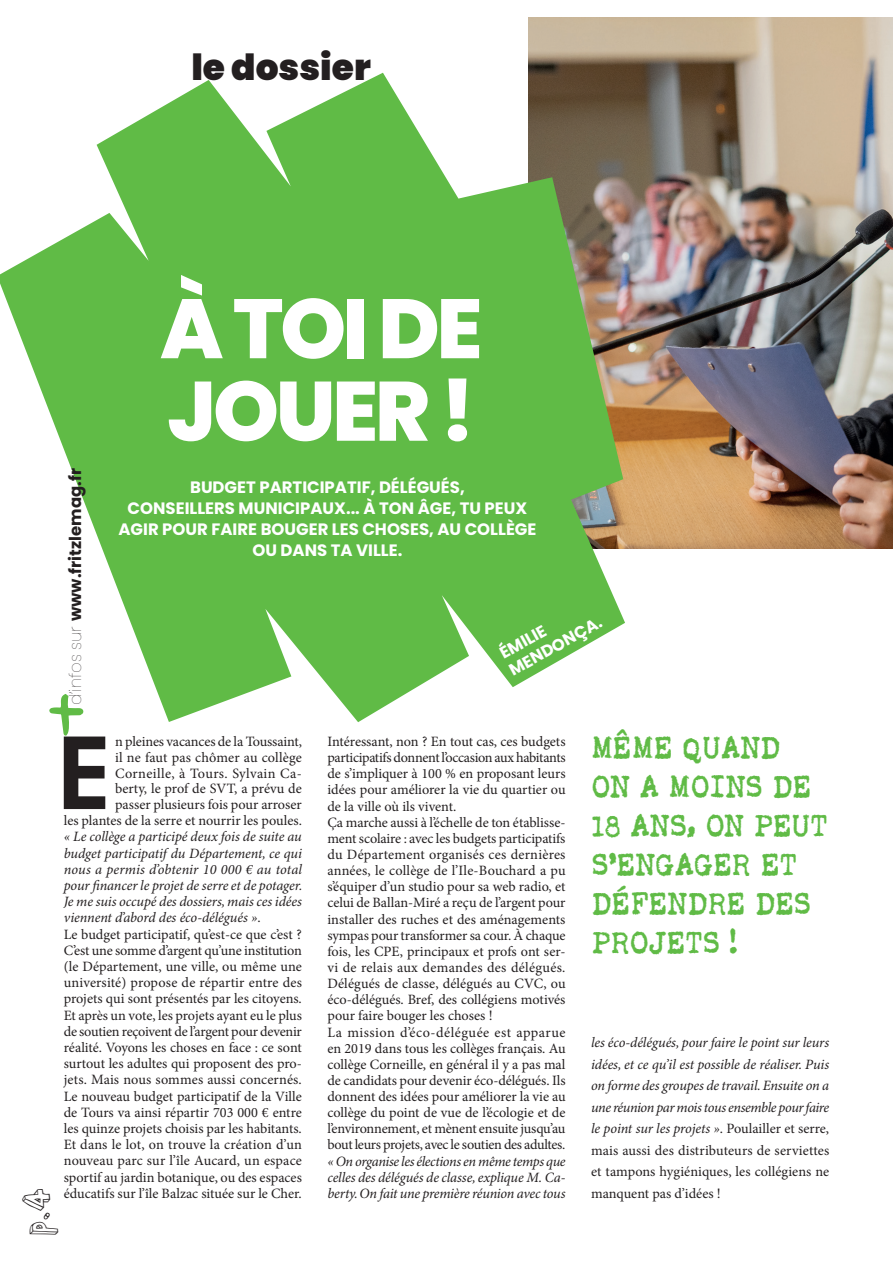
<style>
.page{position:relative;width:893px;height:1263px;background:#fff}
.page>*{position:absolute;margin:0;border:0;box-sizing:border-box;transform-origin:0 0}
.t1{font:700 108.75px "Proxima Nova Cond";color:#231f20}
.t2{font:800 84px/82.5px "Poppins";letter-spacing:-.04em;color:#fff}
.t3{font:900 36px "Poppins";color:#231f20}
.t4{font:36px "Blockhead OT";color:#231f20}
.t5{font:30px/39px "Sunflower";letter-spacing:-.025em;color:#60bb46}
.t6{font:700 16.5px/21px "Poppins";color:#fff;text-align:center}
.t7{font:700 16.5px "Poppins";color:#231f20}
.t8{font:14.25px/16.2px "Minion Pro";color:#231f20;text-align:justify}
.t9{font:italic 14.25px/21.6px "Minion Pro";letter-spacing:-.005em;color:#231f20;text-align:justify}
.t10{font:14.25px "Minion Pro";letter-spacing:.025em;color:#231f20}
.s1{font-weight:100}
.s2{font-style:normal}
.s3{font-style:italic}
</style>
<div class="page">
<img style="left:529px;top:18px;width:364px;height:531px">
<svg style="left:0;top:73px;width:625px;height:649px;fill:#60bb46"></svg>
<svg style="left:48px;top:694px;width:36px;height:42px"></svg>
<p class="t3" style="left:191px;top:47px;width:181px">le dossier</p>
<p class="t7" style="left:66px;top:705px;width:238px;rotate:-90deg"><span class="s1">d’infos sur</span> www.fritzlemag.fr</p>
<p class="t2" style="left:160px;top:288px;width:324px">À TOI DE<br>JOUER!</p>
<p class="t6" style="left:118px;top:476px;width:419px">BUDGET PARTICIPATIF, DÉLÉGUÉS,<br>CONSEILLERS MUNICIPAUX... À TON ÂGE, TU PEUX AGIR POUR FAIRE BOUGER LES CHOSES, AU COLLÈGE OU DANS TA VILLE.</p>
<p class="t6" style="left:496px;top:645px;width:105px;line-height:19.5px;text-align:left;rotate:-29deg">ÉMILIE<br>MENDONÇA.</p>
<p class="t1" style="left:57px;top:693px;width:54px">E</p>
<p class="t8" style="left:115px;top:733px;width:188px">n pleines vacances de la Toussaint,</p>
<p class="t8" style="left:115px;top:749px;width:188px">il ne faut pas chômer au collège</p>
<p class="t10" style="left:115px;top:763px;width:188px">Corneille, à Tours. Sylvain Ca-</p>
<p class="t8" style="left:115px;top:781px;width:188px">berty, le prof de SVT, a prévu de</p>
<p class="t8" style="left:115px;top:796px;width:188px">passer plusieurs fois pour arroser</p>
<p class="t8" style="left:64px;top:813px;width:240px">les plantes de la serre et nourrir les poules.</p>
<p class="t9" style="left:64px;top:827px;width:240px">« Le collège a participé deux fois de suite au</p>
<p class="t9" style="left:64px;top:843px;width:240px">budget participatif du Département, ce qui</p>
<p class="t9" style="left:64px;top:859px;width:240px">nous a permis d’obtenir 10 000 € au total</p>
<p class="t9" style="left:64px;top:875px;width:240px">pour financer le projet de serre et de potager.</p>
<p class="t9" style="left:64px;top:891px;width:240px">Je me suis occupé des dossiers, mais ces idées</p>
<p class="t9" style="left:64px;top:908px;width:198px">viennent d’abord des éco-délégués »<span class="s2">.</span></p>
<p class="t8" style="left:64px;top:926px;width:240px">Le budget participatif, qu’est-ce que c’est ?<br>C’est une somme d’argent qu’une institution (le Département, une ville, ou même une université) propose de répartir entre des projets qui sont présentés par les citoyens.<br>Et après un vote, les projets ayant eu le plus de soutien reçoivent de l’argent pour devenir réalité. Voyons les choses en face : ce sont surtout les adultes qui proposent des pro&shy;jets. Mais nous sommes aussi concernés.<br>Le nouveau budget participatif de la Ville de Tours va ainsi répartir 703 000 € entre les quinze projets choisis par les habitants.<br>Et dans le lot, on trouve la création d’un nouveau parc sur l’île Aucard, un espace sportif au jardin botanique, ou des espaces éducatifs sur l’île Balzac située sur le Cher.</p>
<p class="t4" style="left:5px;top:1237px;width:50px;rotate:-90deg">p.4</p>
<p class="t5" style="left:591px;top:728px;width:239px">MÊME QUAND<br>ON A MOINS DE<br>18 ANS, ON PEUT<br>S’ENGAGER ET<br>DÉFENDRE DES<br>PROJETS !</p>
<p class="t8" style="left:327px;top:733px;width:240px">Intéressant, non ? En tout cas, ces budgets participatifs donnent l’occasion aux habitants de s’impliquer à 100 % en proposant leurs idées pour améliorer la vie du quartier ou de la ville où ils vivent.</p>
<p class="t8" style="left:327px;top:814px;width:240px">Ça marche aussi à l’échelle de ton établisse&shy;ment scolaire : avec les budgets participatifs du Département organisés ces dernières années, le collège de l’Ile-Bouchard a pu s’équiper d’un studio pour sa web radio, et celui de Ballan-Miré a reçu de l’argent pour installer des ruches et des aménagements sympas pour transformer sa cour. À chaque fois, les CPE, principaux et profs ont ser&shy;vi de relais aux demandes des délégués.<br>Délégués de classe, délégués au CVC, ou éco-délégués. Bref, des collégiens motivés pour faire bouger les choses !</p>
<p class="t8" style="left:327px;top:1024px;width:240px">La mission d’éco-déléguée est apparue en 2019 dans tous les collèges français. Au collège Corneille, en général il y a pas mal de candidats pour devenir éco-délégués. Ils donnent des idées pour améliorer la vie au collège du point de vue de l’écologie et de l’environnement, et mènent ensuite jusqu’au bout leurs projets, avec le soutien des adultes. <span class="s3">« On organise les élections en même temps que celles des délégués de classe, explique M. Ca&shy;berty. On fait une première réunion avec tous</span></p>
<p class="t9" style="left:591px;top:1032px;width:240px">les éco-délégués, pour faire le point sur leurs idées, et ce qu’il est possible de réaliser. Puis on forme des groupes de travail. Ensuite on a une réunion par mois tous ensemble pour faire le point sur les projets »<span class="s2">. Poulailler et serre, mais aussi des distributeurs de serviettes et tampons hygiéniques, les collégiens ne manquent pas d’idées !</span></p>
</div>
